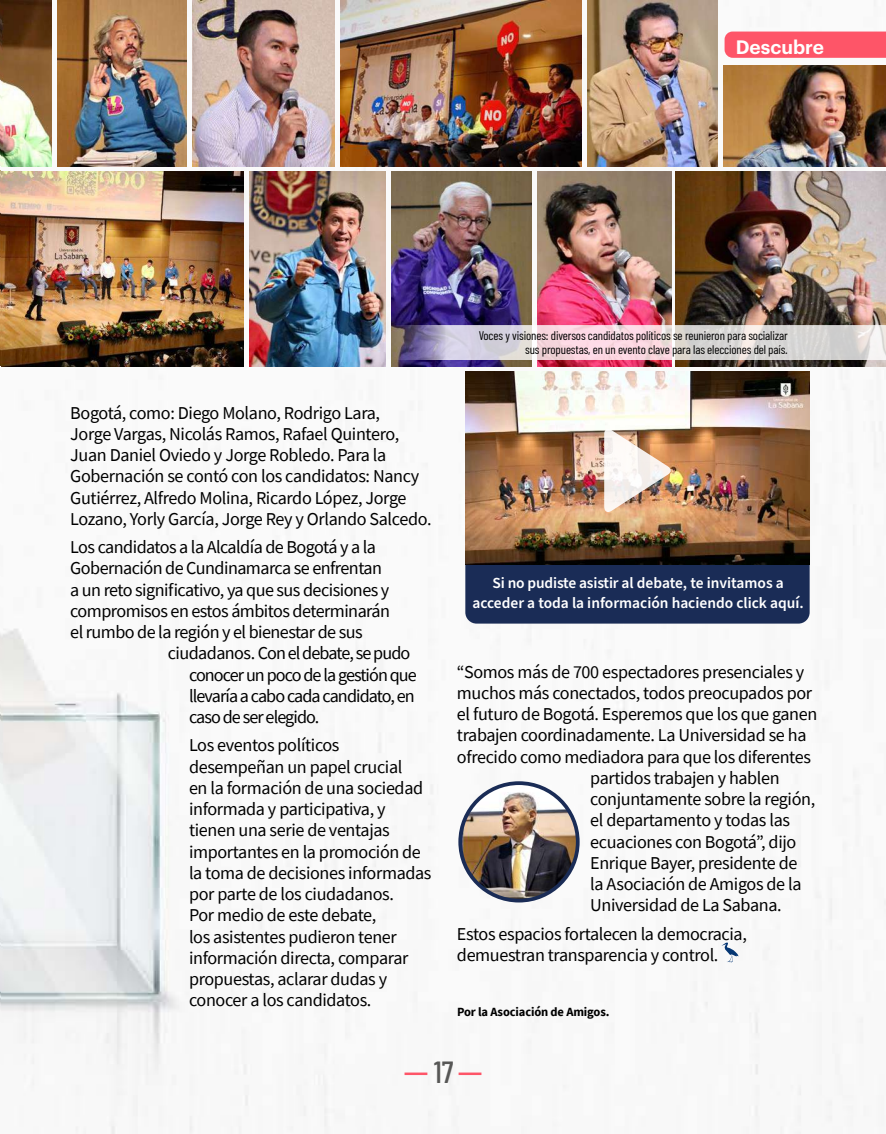
<style>
.page{position:relative;width:886px;height:1134px;background:#fff}
.page>*{position:absolute;margin:0;border:0;box-sizing:border-box;transform-origin:0 0}
.t1{font:500 30.75px "Barlow Condensed";color:#575756}
.t2{font:600 19px "Graphik";color:#fff}
.t3{font:18.12px/21.2px "Source Sans Pro";letter-spacing:-.02em;color:#000}
.t4{font:18.12px "Source Sans Pro";letter-spacing:-.05em;color:#000}
.t5{font:600 15.5px/20.2px "Source Sans Pro";color:#fff;text-align:center}
.t6{font:12.5px/13.8px "Barlow Condensed";letter-spacing:-.01em;color:#000;text-align:right}
.t7{font:700 12.5px "Source Sans Pro";letter-spacing:-.01em;color:#000}
</style>
<div class="page">
<img style="left:0;top:0;width:886px;height:1134px">
<img style="left:0;top:171px;width:243px;height:195px">
<img style="left:0;top:0;width:52px;height:166px">
<svg style="left:721px;top:943px;width:18px;height:20px"></svg>
<img style="left:460px;top:783px;width:118px;height:118px;border-radius:59px">
<div style="left:458px;top:781px;width:122px;height:121px;border:4px solid #1a2c56;border-radius:50%"></div>
<img style="left:340px;top:1px;width:242px;height:165px">
<img style="left:250px;top:172px;width:135px;height:194px">
<img style="left:192px;top:1px;width:143px;height:165px">
<img style="left:58px;top:1px;width:128px;height:165px">
<img style="left:676px;top:172px;width:210px;height:194px">
<img style="left:724px;top:66px;width:162px;height:100px">
<img style="left:537px;top:172px;width:134px;height:194px">
<img style="left:391px;top:172px;width:141px;height:194px">
<img style="left:588px;top:1px;width:130px;height:165px">
<div style="left:724px;top:32px;width:162px;height:26px;background:#fe5568"></div>
<div style="left:465px;top:565px;width:344px;height:59px;background:#1a2c56"></div>
<img style="left:465px;top:371px;width:344px;height:194px">
<img style="left:604px;top:428px;width:68px;height:84px">
<svg style="left:376px;top:325px;width:510px;height:35px;background:#d7ccd3"></svg>
<hr style="left:404px;top:1072px;width:23px;height:3px;background:#fe5568">
<hr style="left:459px;top:1072px;width:22px;height:3px;background:#fe5568">
<p class="t2" style="left:736px;top:32px;width:90px">Descubre</p>
<p class="t3" style="left:70px;top:402px;width:363px">Bogotá, como: Diego Molano, Rodrigo Lara,<br>Jorge Vargas, Nicolás Ramos, Rafael Quintero, Juan Daniel Oviedo y Jorge Robledo. Para la Gobernación se contó con los candidatos: Nancy Gutiérrez, Alfredo Molina, Ricardo López, Jorge Lozano, Yorly García, Jorge Rey y Orlando Salcedo.</p>
<p class="t3" style="left:70px;top:536px;width:307px">Los candidatos a la Alcaldía de Bogotá y a la</p>
<p class="t3" style="left:70px;top:558px;width:313px">Gobernación de Cundinamarca se enfrentan</p>
<p class="t3" style="left:70px;top:579px;width:321px">a un reto significativo, ya que sus decisiones y</p>
<p class="t3" style="left:70px;top:600px;width:321px">compromisos en estos ámbitos determinarán</p>
<p class="t3" style="left:70px;top:621px;width:294px">el rumbo de la región y el bienestar de sus</p>
<p class="t4" style="left:168px;top:642px;width:244px">ciudadanos. Con el debate, se pudo</p>
<p class="t4" style="left:189px;top:663px;width:229px">conocer un poco de la gestión que</p>
<p class="t4" style="left:189px;top:684px;width:227px">llevaría a cabo cada candidato, en</p>
<p class="t4" style="left:189px;top:706px;width:132px">caso de ser elegido.</p>
<p class="t3" style="left:189px;top:735px;width:244px">Los eventos políticos desempeñan un papel crucial<br>en la formación de una sociedad informada y participativa, y tienen una serie de ventajas importantes en la promoción de la toma de decisiones informadas por parte de los ciudadanos.<br>Por medio de este debate,<br>los asistentes pudieron tener información directa, comparar propuestas, aclarar dudas y conocer a los candidatos.</p>
<p class="t6" style="left:479px;top:328px;width:311px">Voces y visiones: diversos candidatos políticos se reunieron para socializar sus propuestas, en un evento clave para las elecciones del país.</p>
<p class="t5" style="left:472px;top:573px;width:333px">Si no pudiste asistir al debate, te invitamos a acceder a toda la información haciendo click aquí.</p>
<p class="t3" style="left:457px;top:661px;width:349px">“Somos más de 700 espectadores presenciales y</p>
<p class="t3" style="left:457px;top:682px;width:357px">muchos más conectados, todos preocupados por</p>
<p class="t3" style="left:457px;top:703px;width:362px">el futuro de Bogotá. Esperemos que los que ganen</p>
<p class="t3" style="left:457px;top:724px;width:351px">trabajen coordinadamente. La Universidad se ha</p>
<p class="t3" style="left:457px;top:746px;width:355px">ofrecido como mediadora para que los diferentes</p>
<p class="t3" style="left:590px;top:767px;width:191px">partidos trabajen y hablen</p>
<p class="t3" style="left:590px;top:788px;width:226px">conjuntamente sobre la región,</p>
<p class="t3" style="left:590px;top:809px;width:201px">el departamento y todas las</p>
<p class="t3" style="left:590px;top:831px;width:208px">ecuaciones con Bogotá”, dijo</p>
<p class="t3" style="left:590px;top:852px;width:209px">Enrique Bayer, presidente de</p>
<p class="t3" style="left:590px;top:873px;width:213px">la Asociación de Amigos de la</p>
<p class="t3" style="left:590px;top:894px;width:193px">Universidad de La Sabana.</p>
<p class="t3" style="left:457px;top:923px;width:291px">Estos espacios fortalecen la democracia, demuestran transparencia y control.</p>
<p class="t7" style="left:457px;top:1003px;width:154px">Por la Asociación de Amigos.</p>
<h1 class="t1" style="left:434px;top:1053px;width:21px">17</h1>
</div>
